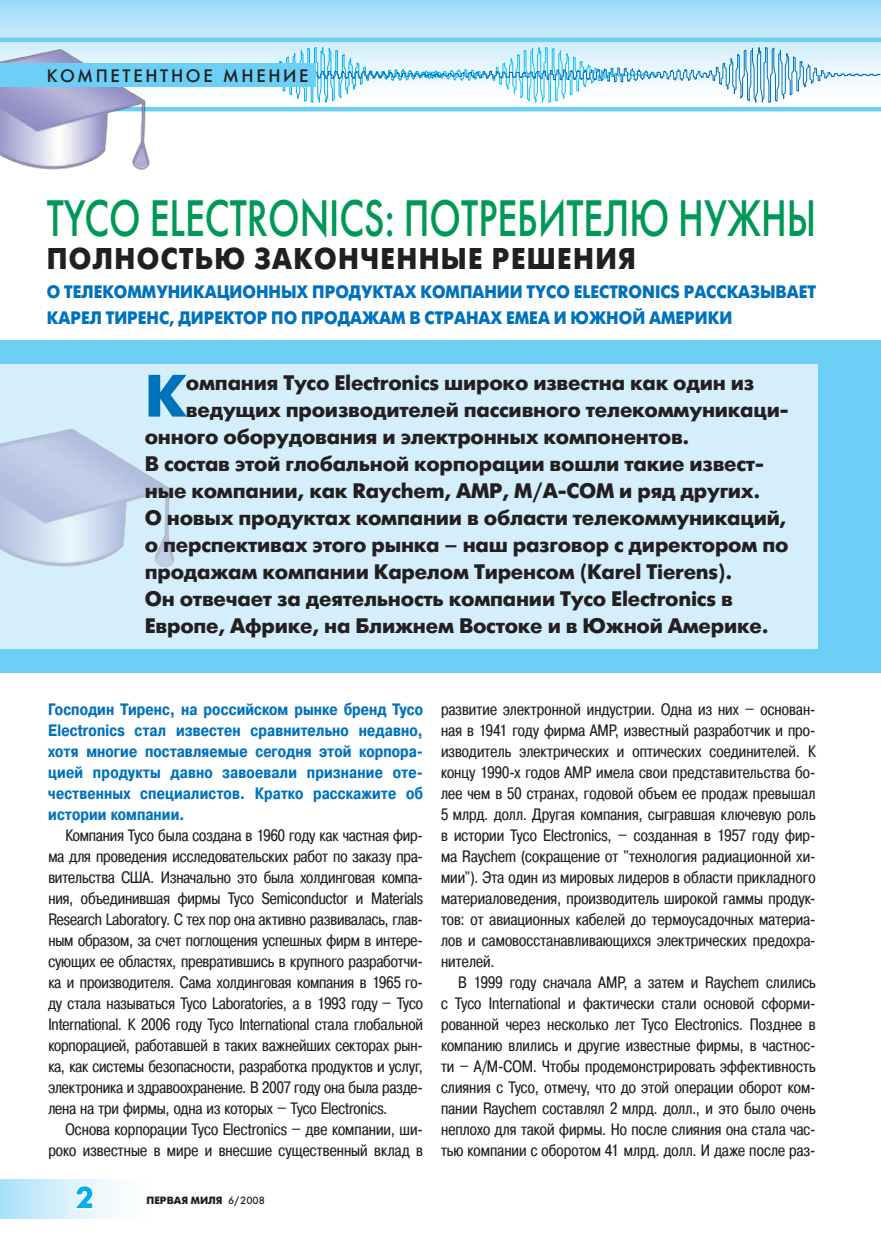
<style>
.page{position:relative;width:881px;height:1234px;background:#fff}
.page>*{position:absolute;margin:0;border:0;box-sizing:border-box;transform-origin:0 0}
.t1{font:700 59.55px "Futuris C";color:#0072bc}
.t2{font:51px "Futuris C";color:#009856;scale:.75 1}
.t3{font:700 30px "Futuris C";letter-spacing:.05em;color:#231f20;scale:.92 1}
.t4{font:700 30px "Futuris C";color:#00aeef}
.t5{font:700 21px "Futuris C";letter-spacing:-.01em;color:#231f20}
.t6{font:700 18px "Futuris C";color:#0072bc;scale:.92 1}
.t7{font:18px "Futuris C";letter-spacing:.15em;color:#231f20}
.t8{font:16.5px/21px "Pragmatica Cond C";letter-spacing:.005em;color:#231f20;text-align:justify}
.t9{font:700 16.5px/21px "Pragmatica Cond C";letter-spacing:.01em;color:#0072bc;text-align:justify}
.t10{font:700 10.5px "Futuris C";color:#231f20}
.s1{font-weight:400}
</style>
<div class="page">
<div style="left:0;top:1178px;width:159px;height:40px;background:linear-gradient(to right,#b0e2f9,#fff)"></div>
<svg style="left:69px;top:1183px;width:26px;height:29px"></svg>
<div style="left:0;top:340px;width:880px;height:311px;background:#6bcff6"></div>
<div style="left:0;top:364px;width:816px;height:287px;background:#d4effb"></div>
<img style="left:0;top:428px;width:175px;height:139px">
<div style="left:0;top:648px;width:880px;height:24px;background:#6bcff6"></div>
<svg style="left:0;top:0;width:880px;height:107px;background:#b7e5f9"></svg>
<hr style="left:0;top:38px;width:880px;height:4px;background:#6bcff6">
<hr style="left:0;top:107px;width:880px;height:4px;background:#6bcff6">
<svg style="left:183px;top:47px;width:697px;height:56px"></svg>
<img style="left:0;top:32px;width:183px;height:138px">
<div style="left:0;top:63px;width:315px;height:24px;background:#6bcff6"></div>
<p class="t7" style="left:47px;top:64px;width:263px">КОМПЕТЕНТНОЕ МНЕНИЕ</p>
<h2 class="t2" style="left:47px;top:187px;width:1026px">TYCO ELECTRONICS: ПОТРЕБИТЕЛЮ НУЖНЫ</h2>
<h3 class="t3" style="left:47px;top:242px;width:24px">пол</h3>
<h3 class="t3" style="left:114px;top:242px;width:196px">ностью зако</h3>
<h3 class="t3" style="left:338px;top:242px;width:301px">нченные решения</h3>
<p class="t6" style="left:47px;top:282px;width:33px">О телекомм</p>
<p class="t6" style="left:156px;top:282px;width:40px">уника</p>
<p class="t6" style="left:217px;top:282px;width:118px">ционных про</p>
<p class="t6" style="left:349px;top:282px;width:93px">дуктах компа</p>
<p class="t6" style="left:484px;top:282px;width:128px">нии Tyco Electro</p>
<p class="t6" style="left:642px;top:282px;width:157px">nics рассказывает</p>
<p class="t6" style="left:47px;top:307px;width:26px">Карел</p>
<p class="t6" style="left:106px;top:307px;width:92px">Тиренс, Директор</p>
<p class="t6" style="left:271px;top:307px;width:47px">по про</p>
<p class="t6" style="left:337px;top:307px;width:365px">дажам в странах ЕМЕА и южно й Америки</p>
<h1 class="t1" style="left:145px;top:363px;width:43px">К</h1>
<p class="t5" style="left:186px;top:370px;width:569px">омпания Tyco Electronics широко известна как один из</p>
<p class="t5" style="left:186px;top:397px;width:604px">ведущих производителей пассивного телекоммуникаци-</p>
<p class="t5" style="left:145px;top:424px;width:546px">онного оборудования и электронных компонентов.</p>
<p class="t5" style="left:145px;top:451px;width:620px">В состав этой глобальной корпорации вошли такие извест-</p>
<p class="t5" style="left:145px;top:478px;width:616px">ные компании, как Raychem, AMP, M/A-COM и ряд других.</p>
<p class="t5" style="left:145px;top:505px;width:642px">О новых продуктах компании в области телекоммуникаций,</p>
<p class="t5" style="left:145px;top:532px;width:645px">о перспективах этого рынка – наш разговор с директором по</p>
<p class="t5" style="left:145px;top:559px;width:589px">продажам компании Карелом Тиренсом (Karel Tierens).</p>
<p class="t5" style="left:145px;top:586px;width:589px">Он отвечает за деятельность компании Tyco Electronics в</p>
<p class="t5" style="left:145px;top:613px;width:625px">Европе, Африке, на Ближнем Востоке и в Южной Америке.</p>
<p class="t9" style="left:48px;top:698px;width:376px">Господин Тиренс, на российском рынке бренд Tyco Electronics стал известен сравнительно недавно, хотя многие поставляемые сегодня этой корпора&shy;цией продукты давно завоевали признание оте&shy;чественных специалистов. Кратко расскажите об истории компании.</p>
<p class="t8" style="left:48px;top:824px;width:376px;text-indent:17px">Компания Тусо была создана в 1960 году как частная фир&shy;ма для проведения исследовательских работ по заказу пра&shy;вительства США. Изначально это была холдинговая компа&shy;ния, объединившая фирмы Tyco Semiconductor и Materials Research Laboratory. С тех пор она активно развивалась, глав&shy;ным образом, за счет поглощения успешных фирм в интере&shy;сующих ее областях, превратившись в крупного разработчи&shy;ка и производителя. Сама холдинговая компания в 1965 го&shy;ду стала называться Tyco Laboratories, а в 1993 году – Tyco International. К 2006 году Tyco International стала глобальной корпорацией, работавшей в таких важнейших секторах рын&shy;ка, как системы безопасности, разработка продуктов и услуг, электроника и здравоохранение. В 2007 году она была разде&shy;лена на три фирмы, одна из которых – Tyco Electronics.</p>
<p class="t8" style="left:48px;top:1118px;width:376px;text-align:right">Основа корпорации Tyco Electronics – две компании, ши&shy;роко известные в мире и внесшие существенный вклад в</p>
<h3 class="t4" style="left:76px;top:1180px;width:19px">2</h3>
<p class="t10" style="left:146px;top:1194px;width:120px">ПЕРВАЯ МИЛЯ <span class="s1">6/2008</span></p>
<p class="t8" style="left:441px;top:698px;width:376px">развитие электронной индустрии. Одна из них – основан&shy;ная в 1941 году фирма АМР, известный разработчик и про&shy;изводитель электрических и оптических соединителей. К концу 1990-х годов АМР имела свои представительства бо&shy;лее чем в 50 странах, годовой объем ее продаж превышал 5 млрд. долл. Другая компания, сыгравшая ключевую роль в истории Tyco Electronics, – созданная в 1957 году фир&shy;ма Raychem (сокращение от "технология радиационной хи&shy;мии"). Эта один из мировых лидеров в области прикладного материаловедения, производитель широкой гаммы продук&shy;тов: от авиационных кабелей до термоусадочных материа&shy;лов и самовосстанавливающихся электрических предохра&shy;нителей.</p>
<p class="t8" style="left:441px;top:971px;width:376px;text-indent:17px">В 1999 году сначала AMP, а затем и Raychem слились с Tyco International и фактически стали основой сформи&shy;рованной через несколько лет Tyco Electronics. Позднее в компанию влились и другие известные фирмы, в частнос&shy;ти – А/М-СОМ. Чтобы продемонстрировать эффективность слияния с Tyco, отмечу, что до этой операции оборот ком&shy;пании Raychem составлял 2 млрд. долл., и это было очень неплохо для такой фирмы. Но после слияния она стала час&shy;тью компании с оборотом 41 млрд. долл. И даже после раз-</p>
</div>
